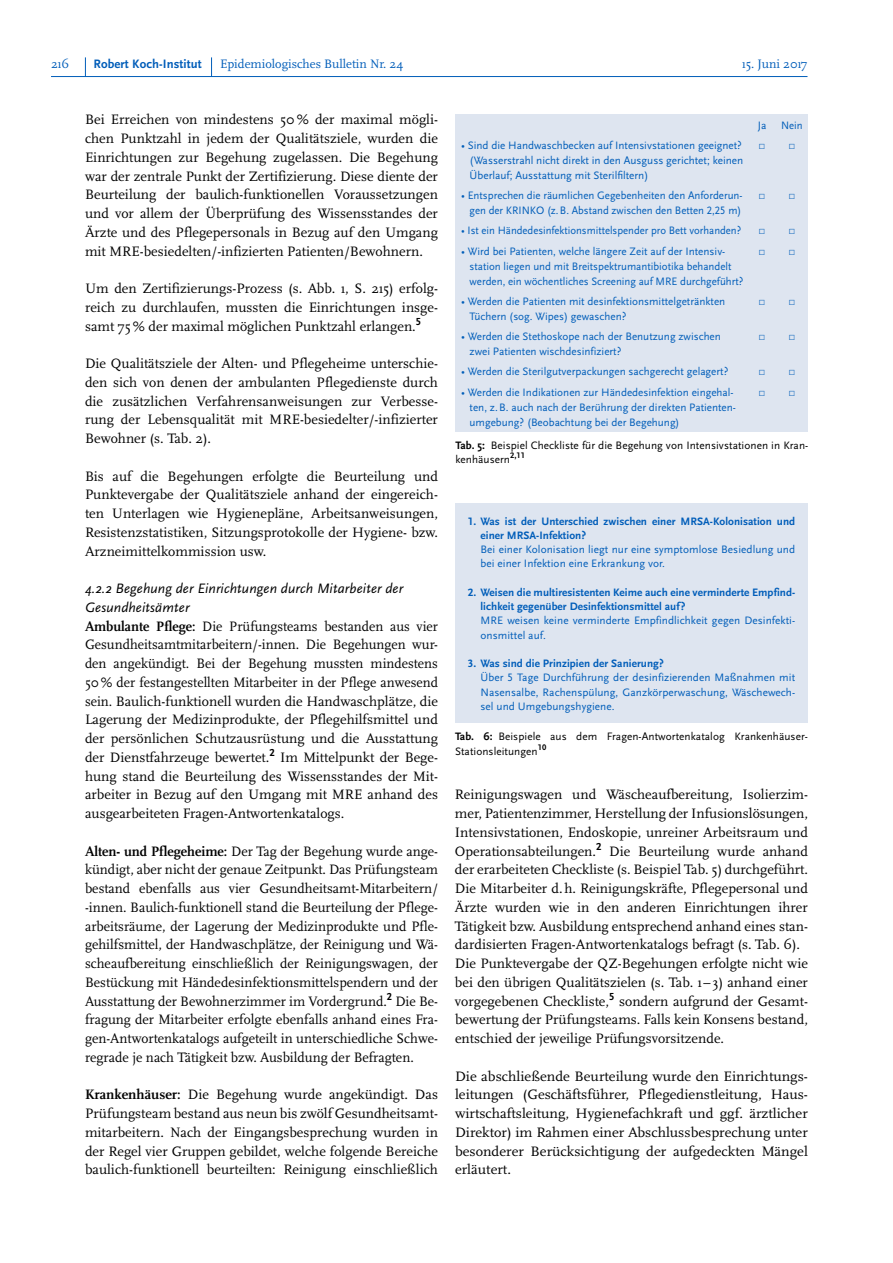
<style>
.page{position:relative;width:893px;height:1263px;background:#fff}
.page>*{position:absolute;margin:0;border:0;box-sizing:border-box;transform-origin:0 0}
.t1{font:14.25px/18.8px "Scala Pro";color:#000;text-align:justify}
.t2{font:14.25px/18.8px "Scala Pro";color:#000;text-align:justify;scale:.96 1}
.t3{font:italic 14.25px/18.8px "Scala Sans Pro";letter-spacing:.01em;color:#000}
.t4{font:12.75px "Scala Pro";color:#005db9}
.t5{font:700 12.75px "Scala Sans Pro";letter-spacing:.01em;color:#005db9}
.t6{font:11.25px/15px "Scala Sans Pro";color:#005db9}
.t7{font:700 11.25px/14.2px "Scala Sans Pro";letter-spacing:.005em;color:#005db9}
.t8{font:11.25px/14.2px "Scala Sans Pro";letter-spacing:.005em;color:#000}
.t9{font:11.25px "Scala Sans Pro";color:#005db9;scale:.95 1}
.s1{font-weight:700}
</style>
<div class="page">
<svg style="left:85px;top:57px;width:1px;height:19px"></svg>
<svg style="left:211px;top:57px;width:1px;height:19px"></svg>
<hr style="left:51px;top:76px;width:756px;height:1px;background:#005db9">
<div style="left:455px;top:114px;width:353px;height:318px;background:#dee5f0"></div>
<div style="left:455px;top:503px;width:353px;height:219px;background:#dee5f0"></div>
<p class="t4" style="left:51px;top:56px;width:20px">216</p>
<p class="t5" style="left:94px;top:56px;width:110px">Robert Koch-Institut</p>
<p class="t4" style="left:220px;top:56px;width:185px">Epidemiologisches Bulletin Nr. 24</p>
<p class="t4" style="left:742px;top:56px;width:67px">15. Juni 2017</p>
<p class="t1" style="left:85px;top:110px;width:354px">Bei Erreichen von mindestens 50% der maximal mögli&shy;chen Punktzahl in jedem der Qualitätsziele, wurden die Einrichtungen zur Begehung zugelassen. Die Begehung war der zentrale Punkt der Zertifizierung. Diese diente der Beurteilung der baulich-funktionellen Voraussetzungen und vor allem der Überprüfung des Wissensstandes der Ärzte und des Pflegepersonals in Bezug auf den Umgang mit MRE-besiedelten/-infizierten Patienten/Bewohnern.</p>
<p class="t1" style="left:85px;top:279px;width:354px">Um den Zertifizierungs-Prozess (s. Abb. 1, S. 215) erfolg&shy;reich zu durchlaufen, mussten die Einrichtungen insge&shy;samt 75% der maximal möglichen Punktzahl erlangen.<sup>5</sup></p>
<p class="t1" style="left:85px;top:354px;width:354px">Die Qualitätsziele der Alten- und Pflegeheime unterschie&shy;den sich von denen der ambulanten Pflegedienste durch die zusätzlichen Verfahrensanweisungen zur Verbesse&shy;rung der Lebensqualität mit MRE-besiedelter/-infizierter Bewohner (s. Tab. 2).</p>
<p class="t1" style="left:85px;top:466px;width:354px">Bis auf die Begehungen erfolgte die Beurteilung und Punktevergabe der Qualitätsziele anhand der eingereich&shy;ten Unterlagen wie Hygienepläne, Arbeitsanweisungen, Resistenzstatistiken, Sitzungsprotokolle der Hygiene- bzw.<br>Arzneimittelkommission usw.</p>
<p class="t3" style="left:85px;top:579px;width:320px">4.2.2 Begehung der Einrichtungen durch Mitarbeiter der<br>Gesundheitsämter</p>
<p class="t2" style="left:85px;top:616px;width:369px"><span class="s1">Ambulante Pflege:</span> Die Prüfungsteams bestanden aus vier Gesundheitsamtmitarbeitern/-innen. Die Begehungen wur&shy;den angekündigt. Bei der Begehung mussten mindestens 50% der festangestellten Mitarbeiter in der Pflege anwesend sein. Baulich-funktionell wurden die Handwaschplätze, die Lagerung der Medizinprodukte, der Pflegehilfsmittel und der persönlichen Schutzausrüstung und die Ausstattung der Dienstfahrzeuge bewertet.<sup>2</sup> Im Mittelpunkt der Bege&shy;hung stand die Beurteilung des Wissensstandes der Mit&shy;arbeiter in Bezug auf den Umgang mit MRE anhand des ausgearbeiteten Fragen-Antwortenkatalogs.</p>
<p class="t1" style="left:85px;top:841px;width:354px"><span class="s1">Alten- und Pflegeheime:</span> Der Tag der Begehung wurde ange&shy;kündigt, aber nicht der genaue Zeitpunkt. Das Prüfungsteam bestand ebenfalls aus vier Gesundheitsamt-Mitarbeitern/ -innen. Baulich-funktionell stand die Beurteilung der Pflege&shy;arbeitsräume, der Lagerung der Medizinprodukte und Pfle&shy;gehilfsmittel, der Handwaschplätze, der Reinigung und Wä&shy;scheaufbereitung einschließlich der Reinigungswagen, der Bestückung mit Händedesinfektionsmittelspendern und der Ausstattung der Bewohnerzimmer im Vordergrund.<sup>2</sup> Die Be&shy;fragung der Mitarbeiter erfolgte ebenfalls anhand eines Fra&shy;gen-Antwortenkatalogs aufgeteilt in unterschiedliche Schwe&shy;regrade je nach Tätigkeit bzw. Ausbildung der Befragten.</p>
<p class="t1" style="left:85px;top:1085px;width:354px"><span class="s1">Krankenhäuser:</span> Die Begehung wurde angekündigt. Das Prüfungsteam bestand aus neun bis zwölf Gesundheitsamt&shy;mitarbeitern. Nach der Eingangsbesprechung wurden in der Regel vier Gruppen gebildet, welche folgende Bereiche baulich-funktionell beurteilten: Reinigung einschließlich</p>
<p class="t6" style="left:758px;top:117px;width:10px">Ja</p>
<p class="t9" style="left:781px;top:118px;width:24px">Nein</p>
<p class="t6" style="left:470px;top:138px;width:275px;text-indent:-9px">• Sind die Handwaschbecken auf Intensivstationen geeignet? (Wasserstrahl nicht direkt in den Ausguss gerichtet; keinen<br>Überlauf; Ausstattung mit Sterilfiltern)</p>
<p class="t6" style="left:759px;top:138px;width:8px">▫</p>
<p class="t6" style="left:788px;top:138px;width:8px">▫</p>
<p class="t6" style="left:461px;top:188px;width:283px;text-align:right">• Entsprechen die räumlichen Gegebenheiten den Anforderun&shy;gen der KRINKO (z.B. Abstand zwischen den Betten 2,25 m)</p>
<p class="t6" style="left:759px;top:188px;width:8px">▫</p>
<p class="t6" style="left:788px;top:188px;width:8px">▫</p>
<p class="t9" style="left:461px;top:224px;width:296px">• Ist ein Händedesinfektionsmittelspender pro Bett vorhanden?</p>
<p class="t6" style="left:759px;top:223px;width:8px">▫</p>
<p class="t6" style="left:788px;top:223px;width:8px">▫</p>
<p class="t6" style="left:470px;top:243px;width:275px;text-indent:-9px">• Wird bei Patienten, welche längere Zeit auf der Intensiv&shy;station liegen und mit Breitspektrumantibiotika behandelt werden, ein wöchentliches Screening auf MRE durchgeführt?</p>
<p class="t6" style="left:759px;top:243px;width:8px">▫</p>
<p class="t6" style="left:788px;top:243px;width:8px">▫</p>
<p class="t6" style="left:470px;top:294px;width:257px;text-indent:-9px">• Werden die Patienten mit desinfektionsmittelgetränkten<br>Tüchern (sog. Wipes) gewaschen?</p>
<p class="t6" style="left:759px;top:294px;width:8px">▫</p>
<p class="t6" style="left:788px;top:294px;width:8px">▫</p>
<p class="t6" style="left:470px;top:329px;width:253px;text-indent:-9px">• Werden die Stethoskope nach der Benutzung zwischen zwei Patienten wischdesinfiziert?</p>
<p class="t6" style="left:759px;top:329px;width:8px">▫</p>
<p class="t6" style="left:788px;top:329px;width:8px">▫</p>
<p class="t6" style="left:461px;top:364px;width:269px">• Werden die Sterilgutverpackungen sachgerecht gelagert?</p>
<p class="t6" style="left:759px;top:364px;width:8px">▫</p>
<p class="t6" style="left:788px;top:364px;width:8px">▫</p>
<p class="t6" style="left:470px;top:385px;width:268px;text-indent:-9px">• Werden die Indikationen zur Händedesinfektion eingehal&shy;ten, z.B. auch nach der Berührung der direkten Patienten&shy;umgebung? (Beobachtung bei der Begehung)</p>
<p class="t6" style="left:759px;top:385px;width:8px">▫</p>
<p class="t6" style="left:788px;top:385px;width:8px">▫</p>
<p class="t8" style="left:455px;top:438px;width:354px"><span class="s1">Tab. 5:</span> Beispiel Checkliste für die Begehung von Intensivstationen in Kran&shy;kenhäusern<sup>2,11</sup></p>
<p class="t7" style="left:480px;top:514px;width:316px;text-indent:-13px">1. Was ist der Unterschied zwischen einer MRSA-Kolonisation und einer MRSA-Infektion?</p>
<p class="t6" style="left:480px;top:542px;width:316px;line-height:14.2px">Bei einer Kolonisation liegt nur eine symptomlose Besiedlung und bei einer Infektion eine Erkrankung vor.</p>
<p class="t7" style="left:480px;top:585px;width:316px;text-indent:-13px">2. Weisen die multiresistenten Keime auch eine verminderte Empfind&shy;lichkeit gegenüber Desinfektionsmittel auf?</p>
<p class="t6" style="left:480px;top:613px;width:316px;line-height:14.2px">MRE weisen keine verminderte Empfindlichkeit gegen Desinfekti&shy;onsmittel auf.</p>
<p class="t7" style="left:468px;top:656px;width:197px">3. Was sind die Prinzipien der Sanierung?</p>
<p class="t6" style="left:480px;top:670px;width:316px;line-height:14.2px;text-align:justify">Über 5 Tage Durchführung der desinfizierenden Maßnahmen mit Nasensalbe, Rachenspülung, Ganzkörperwaschung, Wäschewech&shy;sel und Umgebungshygiene.</p>
<p class="t8" style="left:455px;top:729px;width:354px"><span class="s1">Tab. 6:</span> Beispiele aus dem Fragen-Antwortenkatalog Krankenhäuser-<br>Stationsleitungen<sup>10</sup></p>
<p class="t1" style="left:455px;top:785px;width:354px;text-align:left">Reinigungswagen und Wäscheaufbereitung, Isolierzim&shy;mer, Patientenzimmer, Herstellung der Infusionslösungen, Intensivstationen, Endoskopie, unreiner Arbeitsraum und Operationsabteilungen.<sup>2</sup> Die Beurteilung wurde anhand der erarbeiteten Checkliste (s. Beispiel Tab. 5) durchgeführt.<br>Die Mitarbeiter d.h. Reinigungskräfte, Pflegepersonal und Ärzte wurden wie in den anderen Einrichtungen ihrer Tätigkeit bzw. Ausbildung entsprechend anhand eines stan&shy;dardisierten Fragen-Antwortenkatalogs befragt (s. Tab. 6).<br>Die Punktevergabe der QZ-Begehungen erfolgte nicht wie bei den übrigen Qualitätszielen (s. Tab. 1–3) anhand einer vorgegebenen Checkliste,<sup>5</sup> sondern aufgrund der Gesamt&shy;bewertung der Prüfungsteams. Falls kein Konsens bestand, entschied der jeweilige Prüfungsvorsitzende.</p>
<p class="t1" style="left:455px;top:1066px;width:354px">Die abschließende Beurteilung wurde den Einrichtungs&shy;leitungen (Geschäftsführer, Pflegedienstleitung, Haus&shy;wirtschaftsleitung, Hygienefachkraft und ggf. ärztlicher Direktor) im Rahmen einer Abschlussbesprechung unter besonderer Berücksichtigung der aufgedeckten Mängel erläutert.</p>
</div>
